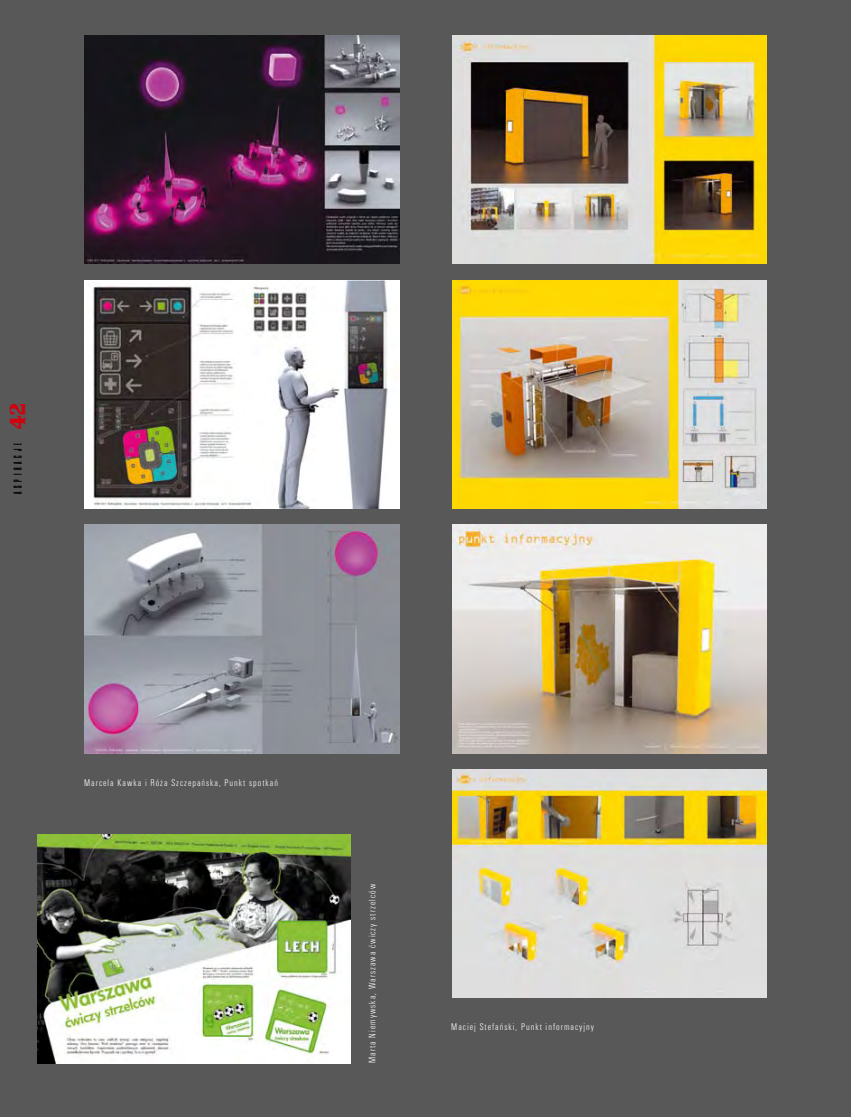
<style>
.page{position:relative;width:851px;height:1117px;background:#fff}
.page>*{position:absolute;margin:0;border:0;box-sizing:border-box;transform-origin:0 0}
.t1{font:700 22.5px "Renault TCE";color:#d1010e}
.t2{font:12.12px "Compacta Com DCE Ligh";letter-spacing:.3em;color:#000;scale:1.05 1}
.t3{font:10px "U001 TCE Ligh Cond";letter-spacing:.1em;color:#fff}
</style>
<div class="page">
<div style="left:0;top:0;width:850px;height:1116px;background:#585858"></div>
<img style="left:452px;top:35px;width:314px;height:229px">
<img style="left:452px;top:280px;width:314px;height:228px">
<img style="left:452px;top:524px;width:314px;height:229px">
<img style="left:452px;top:769px;width:314px;height:228px">
<img style="left:84px;top:35px;width:315px;height:229px">
<img style="left:84px;top:280px;width:315px;height:228px">
<img style="left:84px;top:524px;width:315px;height:229px">
<img style="left:37px;top:834px;width:313px;height:228px">
<h1 class="t1" style="left:5px;top:429px;width:29px;rotate:-90deg">42</h1>
<p class="t2" style="left:11px;top:494px;width:50px;rotate:-90deg">Aspiracje</p>
<p class="t3" style="left:84px;top:777px;width:195px">Marcela Kawka i Róża Szczepańska, Punkt spotkań</p>
<p class="t3" style="left:366px;top:1062px;width:180px;rotate:-90deg">Marta Niemywska, Warszawa ćwiczy strzelców</p>
<p class="t3" style="left:451px;top:1021px;width:144px">Maciej Stefański, Punkt informacyjny</p>
</div>
